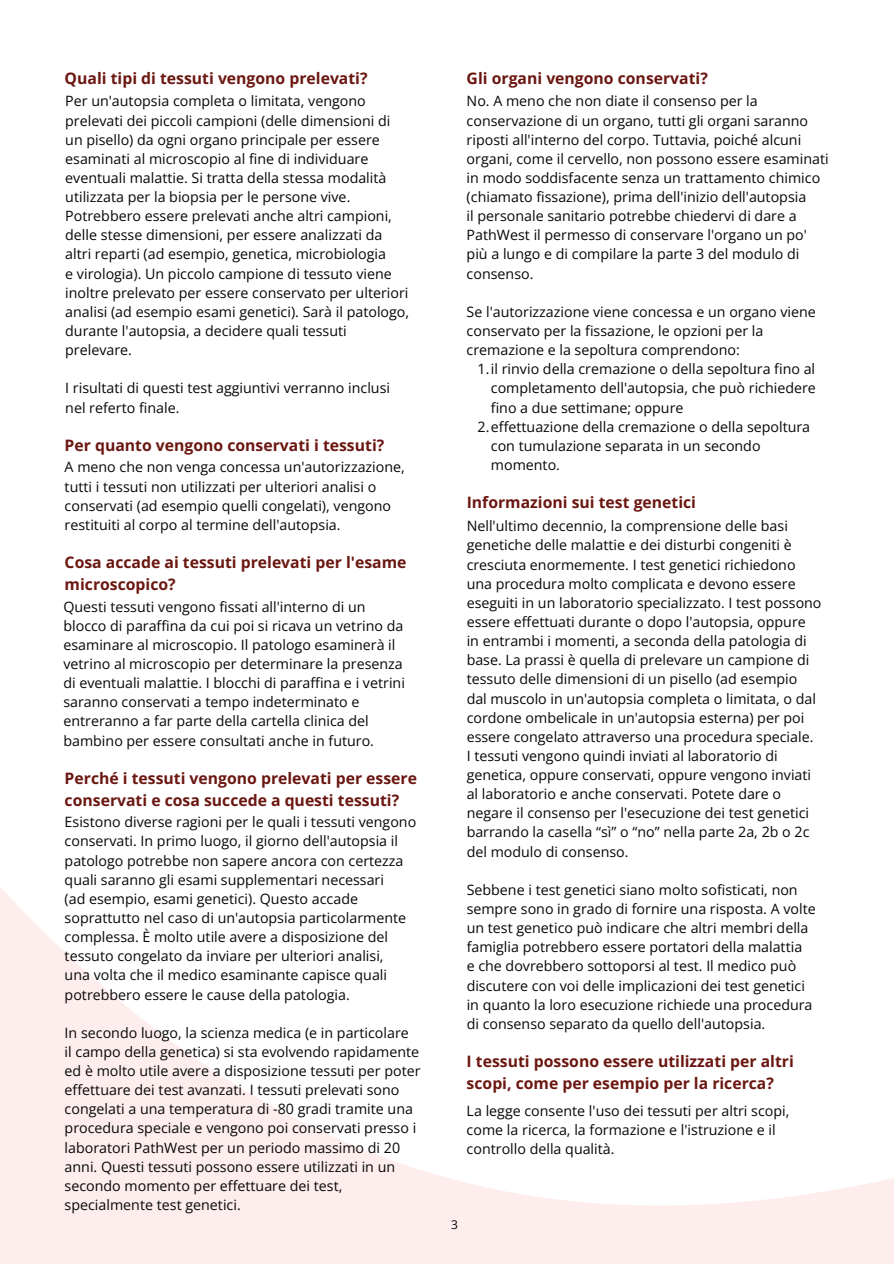
<style>
.page{position:relative;width:894px;height:1264px;background:#fff}
.page>*{position:absolute;margin:0;border:0;box-sizing:border-box;transform-origin:0 0}
.t1{font:700 15.75px/21.3px "Open Sans";color:#6b1711}
.t2{font:14.25px/19.2px "Open Sans";color:#070707}
.t3{font:12px "Open Sans";color:#070707}
</style>
<div class="page">
<svg style="left:0;top:887px;width:893px;height:376px"></svg>
<h1 class="t1" style="left:65px;top:68px;width:304px">Quali tipi di tessuti vengono prelevati?</h1>
<p class="t2" style="left:65px;top:91px;width:328px">Per un'autopsia completa o limitata, vengono prelevati dei piccoli campioni (delle dimensioni di un pisello) da ogni organo principale per essere esaminati al microscopio al fine di individuare eventuali malattie. Si tratta della stessa modalità utilizzata per la biopsia per le persone vive.<br>Potrebbero essere prelevati anche altri campioni, delle stesse dimensioni, per essere analizzati da altri reparti (ad esempio, genetica, microbiologia</p>
<p class="t2" style="left:65px;top:263px;width:345px">e virologia). Un piccolo campione di tessuto viene inoltre prelevato per essere conservato per ulteriori analisi (ad esempio esami genetici). Sarà il patologo, durante l'autopsia, a decidere quali tessuti prelevare.</p>
<p class="t2" style="left:65px;top:378px;width:326px">I risultati di questi test aggiuntivi verranno inclusi nel referto finale.</p>
<h1 class="t1" style="left:65px;top:434px;width:321px">Per quanto vengono conservati i tessuti?</h1>
<p class="t2" style="left:65px;top:457px;width:341px">A meno che non venga concessa un'autorizzazione, tutti i tessuti non utilizzati per ulteriori analisi o conservati (ad esempio quelli congelati), vengono restituiti al corpo al termine dell'autopsia.</p>
<p class="t1" style="left:65px;top:551px;width:343px">Cosa accade ai tessuti prelevati per l'esame microscopico?</p>
<p class="t2" style="left:63px;top:596px;width:343px">Questi tessuti vengono fissati all'interno di un blocco di paraffina da cui poi si ricava un vetrino da esaminare al microscopio. Il patologo esaminerà il vetrino al microscopio per determinare la presenza di eventuali malattie. I blocchi di paraffina e i vetrini saranno conservati a tempo indeterminato e entreranno a far parte della cartella clinica del bambino per essere consultati anche in futuro.</p>
<p class="t1" style="left:65px;top:767px;width:354px">Perché i tessuti vengono prelevati per essere conservati e cosa succede a questi tessuti?</p>
<p class="t2" style="left:65px;top:812px;width:353px">Esistono diverse ragioni per le quali i tessuti vengono conservati. In primo luogo, il giorno dell'autopsia il patologo potrebbe non sapere ancora con certezza quali saranno gli esami supplementari necessari</p>
<h1 class="t2" style="left:65px;top:888px;width:343px">(ad esempio, esami genetici). Questo accade soprattutto nel caso di un'autopsia particolarmente complessa. È molto utile avere a disposizione del tessuto congelato da inviare per ulteriori analisi,</h1>
<p class="t2" style="left:65px;top:965px;width:324px">una volta che il medico esaminante capisce quali potrebbero essere le cause della patologia.</p>
<h1 class="t2" style="left:65px;top:1022px;width:345px">In secondo luogo, la scienza medica (e in particolare</h1>
<p class="t2" style="left:65px;top:1041px;width:357px">il campo della genetica) si sta evolvendo rapidamente ed è molto utile avere a disposizione tessuti per poter effettuare dei test avanzati. I tessuti prelevati sono congelati a una temperatura di -80 gradi tramite una procedura speciale e vengono poi conservati presso i laboratori PathWest per un periodo massimo di 20 anni. Questi tessuti possono essere utilizzati in un secondo momento per effettuare dei test, specialmente test genetici.</p>
<p class="t1" style="left:466px;top:68px;width:243px">Gli organi vengono conservati?</p>
<p class="t2" style="left:466px;top:91px;width:363px">No. A meno che non diate il consenso per la conservazione di un organo, tutti gli organi saranno riposti all'interno del corpo. Tuttavia, poiché alcuni organi, come il cervello, non possono essere esaminati in modo soddisfacente senza un trattamento chimico (chiamato fissazione), prima dell'inizio dell'autopsia</p>
<p class="t2" style="left:466px;top:206px;width:341px">il personale sanitario potrebbe chiedervi di dare a PathWest il permesso di conservare l'organo un po' più a lungo e di compilare la parte 3 del modulo di consenso.</p>
<p class="t2" style="left:466px;top:302px;width:350px">Se l'autorizzazione viene concessa e un organo viene conservato per la fissazione, le opzioni per la cremazione e la sepoltura comprendono:</p>
<p class="t2" style="left:490px;top:359px;width:326px;text-align:justify;text-indent:-13px">1.il rinvio della cremazione o della sepoltura fino al completamento dell'autopsia, che può richiedere fino a due settimane; oppure</p>
<h1 class="t2" style="left:490px;top:416px;width:321px;text-indent:-13px">2.effettuazione della cremazione o della sepoltura con tumulazione separata in un secondo momento.</h1>
<p class="t1" style="left:466px;top:491px;width:231px">Informazioni sui test genetici</p>
<p class="t2" style="left:466px;top:516px;width:356px">Nell'ultimo decennio, la comprensione delle basi genetiche delle malattie e dei disturbi congeniti è cresciuta enormemente. I test genetici richiedono una procedura molto complicata e devono essere eseguiti in un laboratorio specializzato. I test possono essere effettuati durante o dopo l'autopsia, oppure</p>
<h1 class="t2" style="left:466px;top:631px;width:344px">in entrambi i momenti, a seconda della patologia di base. La prassi è quella di prelevare un campione di tessuto delle dimensioni di un pisello (ad esempio</h1>
<p class="t2" style="left:466px;top:688px;width:351px">dal muscolo in un'autopsia completa o limitata, o dal cordone ombelicale in un'autopsia esterna) per poi essere congelato attraverso una procedura speciale.</p>
<p class="t2" style="left:466px;top:745px;width:346px">I tessuti vengono quindi inviati al laboratorio di genetica, oppure conservati, oppure vengono inviati al laboratorio e anche conservati. Potete dare o negare il consenso per l'esecuzione dei test genetici barrando la casella “sì” o “no” nella parte 2a, 2b o 2c del modulo di consenso.</p>
<p class="t2" style="left:466px;top:879px;width:350px">Sebbene i test genetici siano molto sofisticati, non sempre sono in grado di fornire una risposta. A volte un test genetico può indicare che altri membri della famiglia potrebbero essere portatori della malattia</p>
<p class="t2" style="left:466px;top:956px;width:340px">e che dovrebbero sottoporsi al test. Il medico può discutere con voi delle implicazioni dei test genetici</p>
<p class="t2" style="left:466px;top:994px;width:347px">in quanto la loro esecuzione richiede una procedura di consenso separato da quello dell'autopsia.</p>
<h1 class="t1" style="left:466px;top:1050px;width:328px">I tessuti possono essere utilizzati per altri scopi, come per esempio per la ricerca?</h1>
<p class="t2" style="left:466px;top:1100px;width:324px">La legge consente l'uso dei tessuti per altri scopi,</p>
<p class="t2" style="left:466px;top:1119px;width:310px">come la ricerca, la formazione e l'istruzione e il controllo della qualità.</p>
<p class="t3" style="left:451px;top:1215px;width:8px">3</p>
</div>
